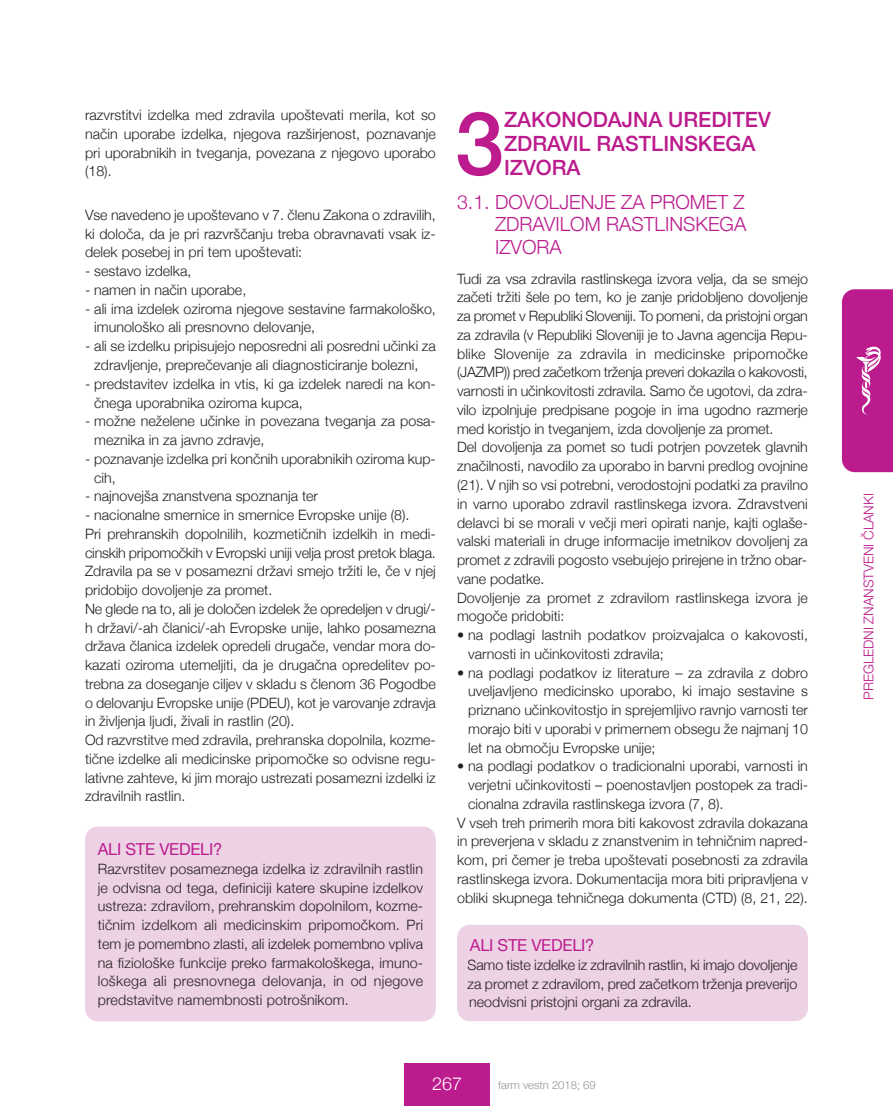
<style>
.page{position:relative;width:893px;height:1106px;background:#fff}
.page>*{position:absolute;margin:0;border:0;box-sizing:border-box;transform-origin:0 0}
.t1{font:500 88.2px "Helvetica Neue";color:#bc1b8d}
.t2{font:500 21px/24px "Helvetica Neue";color:#bc1b8d}
.t3{font:300 19.5px/22.5px "Helvetica Neue";color:#bc1b8d;text-align:justify}
.t4{font:300 18px "Helvetica Neue";color:#fff}
.t5{font:16.5px "Helvetica Neue";letter-spacing:-.015em;color:#bc1b8d}
.t6{font:300 14.25px/18.8px "Helvetica Neue";color:#231f20}
.t7{font:300 13.5px "Helvetica Neue";color:#bc1b8d}
.t8{font:300 11.25px "Helvetica Neue";color:#939598}
</style>
<div class="page">
<div style="left:405px;top:1063px;width:85px;height:43px;background:#bc1b8d"></div>
<svg style="left:842px;top:289px;width:51px;height:183px;background:#bf2692"></svg>
<div style="left:85px;top:826px;width:351px;height:195px;background:#edd1e4;border-radius:13px"></div>
<div style="left:457px;top:924px;width:351px;height:97px;background:#edd1e4;border-radius:13px"></div>
<p class="t6" style="left:85px;top:105px;width:352px;text-align:justify">razvrstitvi izdelka med zdravila upoštevati merila, kot so način uporabe izdelka, njegova razširjenost, poznavanje pri uporabnikih in tveganja, povezana z njegovo uporabo (18).</p>
<p class="t6" style="left:85px;top:205px;width:352px;text-align:justify">Vse navedeno je upoštevano v 7. členu Zakona o zdravilih, ki določa, da je pri razvrščanju treba obravnavati vsak iz&shy;delek posebej in pri tem upoštevati:</p>
<p class="t6" style="left:85px;top:261px;width:108px">- sestavo izdelka,</p>
<p class="t6" style="left:85px;top:280px;width:163px">- namen in način uporabe,</p>
<p class="t6" style="left:94px;top:299px;width:343px;text-indent:-9px">- ali ima izdelek oziroma njegove sestavine farmakološko, imunološko ali presnovno delovanje,</p>
<p class="t6" style="left:85px;top:336px;width:352px;text-align:center">- ali se izdelku pripisujejo neposredni ali posredni učinki za zdravljenje, preprečevanje ali diagnosticiranje bolezni,</p>
<p class="t6" style="left:94px;top:374px;width:343px;text-indent:-9px">- predstavitev izdelka in vtis, ki ga izdelek naredi na kon&shy;čnega uporabnika oziroma kupca,</p>
<p class="t6" style="left:94px;top:411px;width:343px;text-indent:-9px">- možne neželene učinke in povezana tveganja za posa&shy;meznika in za javno zdravje,</p>
<p class="t6" style="left:94px;top:449px;width:343px;text-indent:-9px">- poznavanje izdelka pri končnih uporabnikih oziroma kup&shy;cih,</p>
<p class="t6" style="left:85px;top:486px;width:235px">- najnovejša znanstvena spoznanja ter</p>
<p class="t6" style="left:85px;top:505px;width:352px">- nacionalne smernice in smernice Evropske unije (8).<br>Pri prehranskih dopolnilih, kozmetičnih izdelkih in medi&shy;cinskih pripomočkih v Evropski uniji velja prost pretok blaga.<br>Zdravila pa se v posamezni državi smejo tržiti le, če v njej pridobijo dovoljenje za promet.<br>Ne glede na to, ali je določen izdelek že opredeljen v drugi/- h državi/-ah članici/-ah Evropske unije, lahko posamezna država članica izdelek opredeli drugače, vendar mora do&shy;kazati oziroma utemeljiti, da je drugačna opredelitev po&shy;trebna za doseganje ciljev v skladu s členom 36 Pogodbe o delovanju Evropske unije (PDEU), kot je varovanje zdravja in življenja ljudi, živali in rastlin (20).<br>Od razvrstitve med zdravila, prehranska dopolnila, kozme&shy;tične izdelke ali medicinske pripomočke so odvisne regu&shy;lativne zahteve, ki jim morajo ustrezati posamezni izdelki iz zdravilnih rastlin.</p>
<p class="t5" style="left:98px;top:839px;width:126px">ALI STE VEDELI?</p>
<p class="t6" style="left:98px;top:859px;width:327px;text-align:justify">Razvrstitev posameznega izdelka iz zdravilnih rastlin je odvisna od tega, definiciji katere skupine izdelkov ustreza: zdravilom, prehranskim dopolnilom, kozme&shy;tičnim izdelkom ali medicinskim pripomočkom. Pri tem je pomembno zlasti, ali izdelek pomembno vpliva na fiziološke funkcije preko farmakološkega, imuno&shy;loškega ali presnovnega delovanja, in od njegove predstavitve namembnosti potrošnikom.</p>
<h1 class="t1" style="left:455px;top:89px;width:51px">3</h1>
<h2 class="t2" style="left:504px;top:107px;width:268px">ZAKONODAJNA UREDITEV<br>ZDRAVIL RASTLINSKEGA<br>IZVORA</h2>
<h3 class="t3" style="left:495px;top:190px;width:253px;text-indent:-38px">3.1. DOVOLJENJE ZA PROMET Z ZDRAVILOM RASTLINSKEGA IZVORA</h3>
<p class="t6" style="left:457px;top:269px;width:352px">Tudi za vsa zdravila rastlinskega izvora velja, da se smejo začeti tržiti šele po tem, ko je zanje pridobljeno dovoljenje za promet v Republiki Sloveniji. To pomeni, da pristojni organ za zdravila (v Republiki Sloveniji je to Javna agencija Repu&shy;blike Slovenije za zdravila in medicinske pripomočke (JAZMP)) pred začetkom trženja preveri dokazila o kakovosti, varnosti in učinkovitosti zdravila. Samo če ugotovi, da zdra&shy;vilo izpolnjuje predpisane pogoje in ima ugodno razmerje med koristjo in tveganjem, izda dovoljenje za promet.<br>Del dovoljenja za pomet so tudi potrjen povzetek glavnih značilnosti, navodilo za uporabo in barvni predlog ovojnine (21). V njih so vsi potrebni, verodostojni podatki za pravilno in varno uporabo zdravil rastlinskega izvora. Zdravstveni delavci bi se morali v večji meri opirati nanje, kajti oglaše&shy;valski materiali in druge informacije imetnikov dovoljenj za promet z zdravili pogosto vsebujejo prirejene in tržno obar&shy;vane podatke.<br>Dovoljenje za promet z zdravilom rastlinskega izvora je mogoče pridobiti:</p>
<p class="t6" style="left:468px;top:625px;width:341px;text-indent:-11px">• na podlagi lastnih podatkov proizvajalca o kakovosti, varnosti in učinkovitosti zdravila;</p>
<p class="t6" style="left:468px;top:663px;width:341px;text-align:justify;text-indent:-11px">• na podlagi podatkov iz literature – za zdravila z dobro uveljavljeno medicinsko uporabo, ki imajo sestavine s priznano učinkovitostjo in sprejemljivo ravnjo varnosti ter morajo biti v uporabi v primernem obsegu že najmanj 10 let na območju Evropske unije;</p>
<p class="t6" style="left:457px;top:756px;width:352px">• na podlagi podatkov o tradicionalni uporabi, varnosti in</p>
<p class="t6" style="left:468px;top:775px;width:341px">verjetni učinkovitosti – poenostavljen postopek za tradi-</p>
<p class="t6" style="left:468px;top:794px;width:257px">cionalna zdravila rastlinskega izvora (7, 8).</p>
<p class="t6" style="left:457px;top:813px;width:352px">V vseh treh primerih mora biti kakovost zdravila dokazana</p>
<p class="t6" style="left:457px;top:831px;width:352px">in preverjena v skladu z znanstvenim in tehničnim napred-</p>
<p class="t6" style="left:457px;top:850px;width:352px">kom, pri čemer je treba upoštevati posebnosti za zdravila</p>
<p class="t6" style="left:457px;top:869px;width:352px">rastlinskega izvora. Dokumentacija mora biti pripravljena v</p>
<p class="t6" style="left:457px;top:888px;width:352px">obliki skupnega tehničnega dokumenta (CTD) (8, 21, 22).</p>
<p class="t5" style="left:470px;top:935px;width:126px">ALI STE VEDELI?</p>
<p class="t6" style="left:468px;top:955px;width:331px;text-align:justify">Samo tiste izdelke iz zdravilnih rastlin, ki imajo dovoljenje za promet z zdravilom, pred začetkom trženja preverijo neodvisni pristojni organi za zdravila.</p>
<p class="t4" style="left:432px;top:1072px;width:32px">267</p>
<p class="t8" style="left:498px;top:1078px;width:99px">farm vestn 2018; 69</p>
<p class="t7" style="left:860px;top:700px;width:208px;rotate:-90deg">PREGLEDNI ZNANSTVENI ČLANKI</p>
</div>
